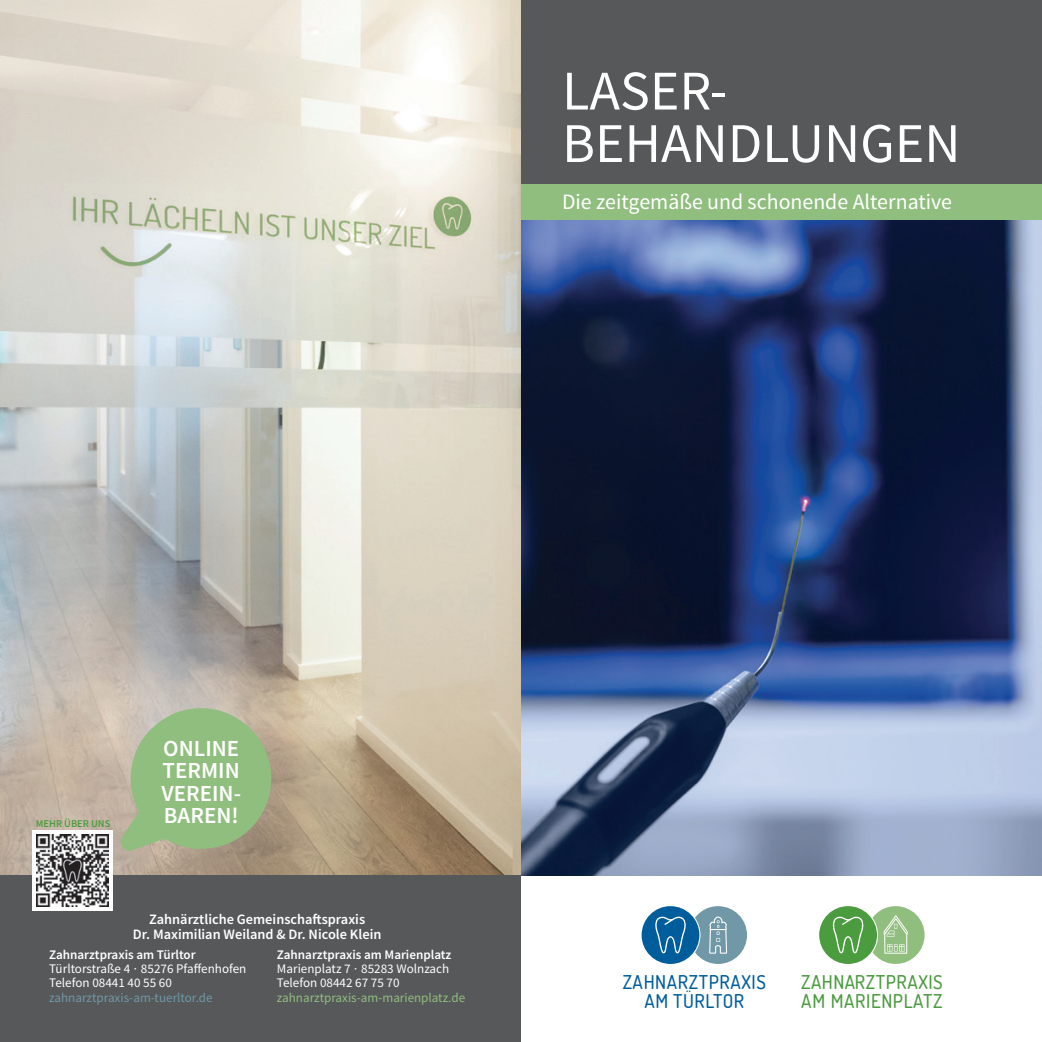
<style>
.page{position:relative;width:1042px;height:1042px;background:#fff}
.page>*{position:absolute;margin:0;border:0;box-sizing:border-box;transform-origin:0 0}
.t1{font:56px/52.5px "Source Sans Pro";color:#fff}
.t2{font:600 22.93px/22.6px "Source Sans Pro";color:#fff;text-align:justify}
.t3{font:21.88px "Source Sans Pro";color:#fff}
.t4{font:500 19.07px/19.6px "Dosis";letter-spacing:.03em;color:#4b9b3f}
.t5{font:500 19.07px/19.6px "Dosis";letter-spacing:.03em;color:#005d9c;text-align:center}
.t6{font:600 14.35px/15.8px "Source Sans Pro";color:#fff;text-align:center}
.t7{font:13.12px/14px "Source Sans Pro";color:#fff}
.t8{font:600 13.12px "Source Sans Pro";color:#fff}
.t9{font:13.12px "Source Sans Pro";color:#90be7e}
.t10{font:13.12px "Source Sans Pro";color:#7098a6}
.t11{font:600 10.33px "Source Sans Pro";color:#4b9b3f}
</style>
<div class="page">
<img style="left:0;top:0;width:521px;height:876px">
<svg style="left:120px;top:707px;width:152px;height:145px;background:#9bb986"></svg>
<div style="left:0;top:876px;width:521px;height:166px;background:#57585a"></div>
<img style="left:521px;top:219px;width:521px;height:657px">
<div style="left:521px;top:0;width:521px;height:184px;background:#57585a"></div>
<div style="left:521px;top:184px;width:521px;height:35px;background:#90be7e"></div>
<svg style="left:695px;top:906px;width:52px;height:58px"></svg>
<div style="left:641px;top:906px;width:58px;height:58px;background:#005d9c;border-radius:50%"></div>
<svg style="left:655px;top:916px;width:31px;height:37px"></svg>
<div style="left:819px;top:906px;width:58px;height:58px;background:#4b9b3f;border-radius:50%"></div>
<svg style="left:832px;top:916px;width:32px;height:37px"></svg>
<svg style="left:872px;top:906px;width:52px;height:58px"></svg>
<div style="left:32px;top:830px;width:81px;height:80px;background:#fff"></div>
<img style="left:37px;top:834px;width:72px;height:72px">
<h1 class="t1" style="left:562px;top:64px;width:400px">LASER-<br>BEHANDLUNGEN</h1>
<h3 class="t3" style="left:562px;top:187px;width:391px">Die zeitgemäße und schonende Alternative</h3>
<p class="t11" style="left:36px;top:817px;width:76px">MEHR ÜBER UNS</p>
<h2 class="t2" style="left:161px;top:736px;width:81px">ONLINE TERMIN VEREIN-BAREN!</h2>
<p class="t6" style="left:133px;top:911px;width:250px">Zahnärztliche Gemeinschaftspraxis<br>Dr. Maximilian Weiland &amp; Dr. Nicole Klein</p>
<p class="t8" style="left:49px;top:946px;width:148px">Zahnarztpraxis am Türltor</p>
<p class="t7" style="left:49px;top:961px;width:199px">Türltorstraße 4 ∙ 85276 Pfaffenhofen<br>Telefon 08441 40 55 60</p>
<p class="t10" style="left:49px;top:989px;width:165px">zahnarztpraxis-am-tuerltor.de</p>
<p class="t8" style="left:277px;top:946px;width:176px">Zahnarztpraxis am Marienplatz</p>
<p class="t7" style="left:277px;top:961px;width:174px">Marienplatz 7 ∙ 85283 Wolnzach<br>Telefon 08442 67 75 70</p>
<p class="t9" style="left:277px;top:989px;width:190px">zahnarztpraxis-am-marienplatz.de</p>
<h3 class="t5" style="left:623px;top:971px;width:145px">ZAHNARZTPRAXIS<br>AM TÜRLTOR</h3>
<h3 class="t4" style="left:801px;top:971px;width:143px">ZAHNARZTPRAXIS<br>AM MARIENPLATZ</h3>
</div>
